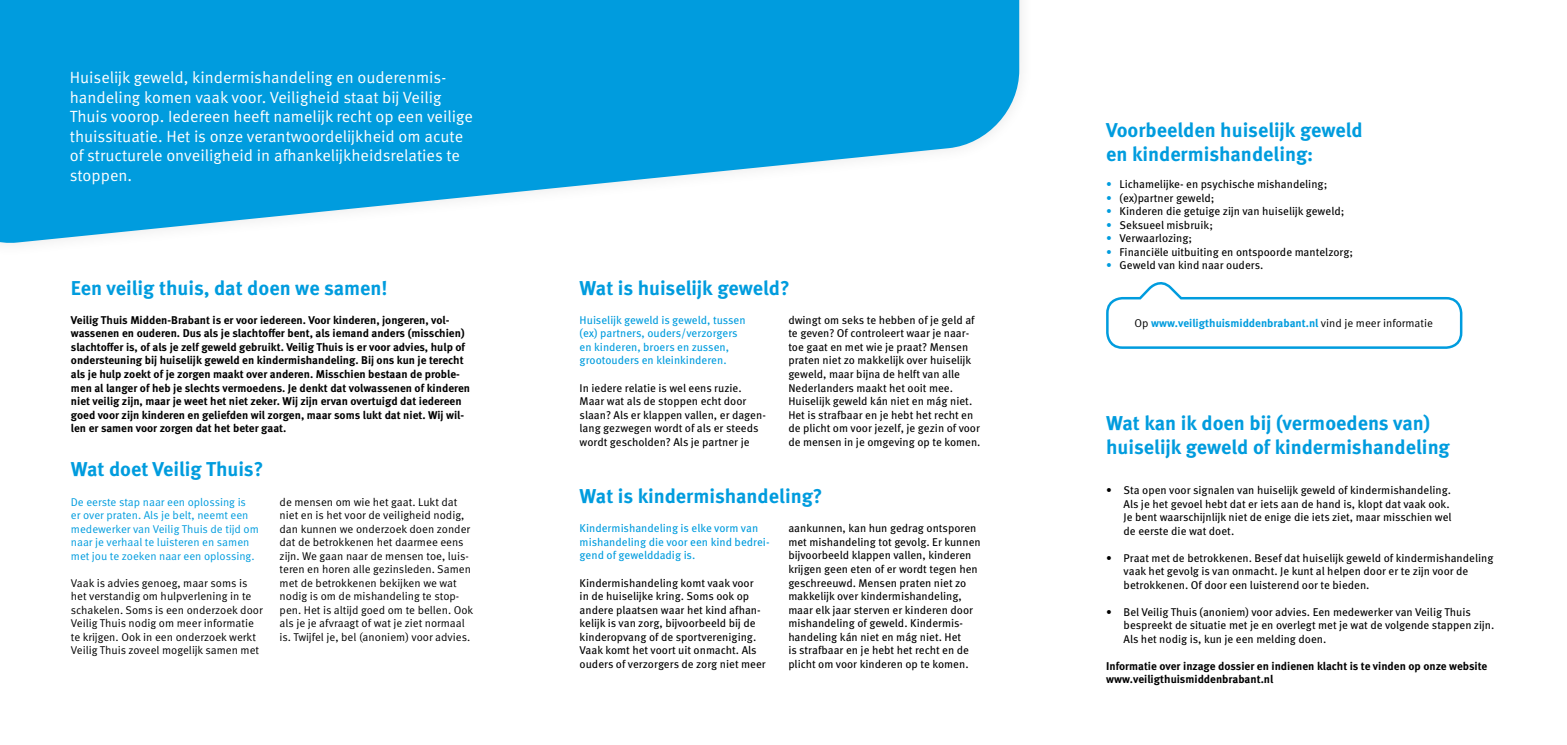
<style>
.page{position:relative;width:1567px;height:745px;background:#fff}
.page>*{position:absolute;margin:0;border:0;box-sizing:border-box;transform-origin:0 0}
.t1{font:700 20px/24px "Meta Pro";color:#009cde}
.t2{font:16.25px/19.5px "Meta Pro";color:#fff}
.t3{font:11.25px/13.5px "Meta Pro";color:#000}
.t4{font:700 11.25px/13.5px "Meta Pro";color:#000}
.t5{font:11.25px/13.5px "Meta Pro";color:#000}
.t6{font:11.25px/13.5px "Meta Pro";color:#009cde}
.t7{font:11.25px/13.5px "Meta Pro";color:#009cde}
.t8{font:700 11.25px "Meta Pro";color:#009cde}
.s1{color:#009cde}
.s2{font-weight:400;color:#000}
</style>
<div class="page">
<svg style="left:0;top:0;width:1019px;height:244px;fill:#009cde"></svg>
<svg style="left:1106px;top:282px;width:357px;height:67px"></svg>
<p class="t2" style="left:70px;top:68px;width:404px">Huiselijk geweld, kindermishandeling en ouderenmis&shy;handeling komen vaak voor. Veiligheid staat bij Veilig Thuis voorop. Iedereen heeft namelijk recht op een veilige thuissituatie. Het is onze verantwoordelijkheid om acute of structurele onveiligheid in afhankelijkheidsrelaties te stoppen.</p>
<h1 class="t1" style="left:71px;top:276px;width:318px">Een veilig thuis, dat doen we samen!</h1>
<p class="t4" style="left:71px;top:313px;width:400px">Veilig Thuis Midden-Brabant is er voor iedereen. Voor kinderen, jongeren, vol&shy;wassenen en ouderen. Dus als je slachtoffer bent, als iemand anders (misschien) slachtoffer is, of als je zelf geweld gebruikt. Veilig Thuis is er voor advies, hulp of ondersteuning bij huiselijk geweld en kindermishandeling. Bij ons kun je terecht als je hulp zoekt of je zorgen maakt over anderen. Misschien bestaan de proble&shy;men al langer of heb je slechts vermoedens. Je denkt dat volwassenen of kinderen niet veilig zijn, maar je weet het niet zeker. Wij zijn ervan overtuigd dat iedereen goed voor zijn kinderen en geliefden wil zorgen, maar soms lukt dat niet. Wij wil&shy;len er samen voor zorgen dat het beter gaat.</p>
<h1 class="t1" style="left:71px;top:457px;width:194px">Wat doet Veilig Thuis?</h1>
<p class="t7" style="left:71px;top:495px;width:189px">De eerste stap naar een oplossing is<br>er over praten. Als je belt, neemt een medewerker van Veilig Thuis de tijd om naar je verhaal te luisteren en samen met jou te zoeken naar een oplossing.</p>
<p class="t5" style="left:71px;top:576px;width:193px">Vaak is advies genoeg, maar soms is het verstandig om hulpverlening in te schakelen. Soms is een onderzoek door Veilig Thuis nodig om meer informatie te krijgen. Ook in een onderzoek werkt Veilig Thuis zoveel mogelijk samen met</p>
<p class="t5" style="left:279px;top:495px;width:195px">de mensen om wie het gaat. Lukt dat niet en is het voor de veiligheid nodig, dan kunnen we onderzoek doen zonder dat de betrokkenen het daarmee eens zijn. We gaan naar de mensen toe, luis&shy;teren en horen alle gezinsleden. Samen met de betrokkenen bekijken we wat nodig is om de mishandeling te stop&shy;pen. Het is altijd goed om te bellen. Ook als je je afvraagt of wat je ziet normaal is. Twijfel je, bel (anoniem) voor advies.</p>
<h1 class="t1" style="left:579px;top:276px;width:211px">Wat is huiselijk geweld?</h1>
<p class="t6" style="left:579px;top:313px;width:167px">Huiselijk geweld is geweld, tussen (ex) partners, ouders/verzorgers en kinderen, broers en zussen, grootouders en kleinkinderen.</p>
<p class="t3" style="left:579px;top:381px;width:188px">In iedere relatie is wel eens ruzie.<br>Maar wat als de stoppen echt door slaan? Als er klappen vallen, er dagen&shy;lang gezwegen wordt of als er steeds wordt gescholden? Als je partner je</p>
<p class="t3" style="left:788px;top:313px;width:194px">dwingt om seks te hebben of je geld af te geven? Of controleert waar je naar&shy;toe gaat en met wie je praat? Mensen praten niet zo makkelijk over huiselijk geweld, maar bijna de helft van alle Nederlanders maakt het ooit mee.<br>Huiselijk geweld kán niet en mág niet.<br>Het is strafbaar en je hebt het recht en de plicht om voor jezelf, je gezin of voor de mensen in je omgeving op te komen.</p>
<h1 class="t1" style="left:579px;top:484px;width:244px">Wat is kindermishandeling?</h1>
<p class="t6" style="left:579px;top:521px;width:191px">Kindermishandeling is elke vorm van mishandeling die voor een kind bedrei&shy;gend of gewelddadig is.</p>
<p class="t3" style="left:579px;top:575px;width:188px">Kindermishandeling komt vaak voor in de huiselijke kring. Soms ook op andere plaatsen waar het kind afhan&shy;kelijk is van zorg, bijvoorbeeld bij de kinderopvang of de sportvereniging.<br>Vaak komt het voort uit onmacht. Als ouders of verzorgers de zorg niet meer</p>
<p class="t3" style="left:788px;top:521px;width:194px">aankunnen, kan hun gedrag ontsporen met mishandeling tot gevolg. Er kunnen bijvoorbeeld klappen vallen, kinderen krijgen geen eten of er wordt tegen hen geschreeuwd. Mensen praten niet zo makkelijk over kindermishandeling, maar elk jaar sterven er kinderen door mishandeling of geweld. Kindermis&shy;handeling kán niet en mág niet. Het<br>is strafbaar en je hebt het recht en de plicht om voor kinderen op te komen.</p>
<h1 class="t1" style="left:1106px;top:119px;width:258px">Voorbeelden huiselijk geweld en kindermishandeling:</h1>
<p class="t3" style="left:1106px;top:178px;width:223px"><span class="s1">•</span> Lichamelijke- en psychische mishandeling;</p>
<p class="t3" style="left:1106px;top:191px;width:110px"><span class="s1">•</span> (ex)partner geweld;</p>
<p class="t3" style="left:1106px;top:205px;width:240px"><span class="s1">•</span> Kinderen die getuige zijn van huiselijk geweld;</p>
<p class="t3" style="left:1106px;top:218px;width:108px"><span class="s1">•</span> Seksueel misbruik;</p>
<p class="t3" style="left:1106px;top:232px;width:88px"><span class="s1">•</span> Verwaarlozing;</p>
<p class="t3" style="left:1106px;top:245px;width:248px"><span class="s1">•</span> Financiële uitbuiting en ontspoorde mantelzorg;</p>
<p class="t3" style="left:1106px;top:259px;width:159px"><span class="s1">•</span> Geweld van kind naar ouders.</p>
<p class="t8" style="left:1134px;top:315px;width:300px"><span class="s2">Op</span> www.veiligthuismiddenbrabant.nl <span class="s2">vind je meer informatie</span></p>
<h1 class="t1" style="left:1106px;top:411px;width:345px">Wat kan ik doen bij (vermoedens van) huiselijk geweld of kindermishandeling</h1>
<p class="t3" style="left:1123px;top:483px;width:329px;text-indent:-18px">• Sta open voor signalen van huiselijk geweld of kindermishandeling.<br>Als je het gevoel hebt dat er iets aan de hand is, klopt dat vaak ook.<br>Je bent waarschijnlijk niet de enige die iets ziet, maar misschien wel de eerste die wat doet.</p>
<p class="t3" style="left:1123px;top:551px;width:371px;text-indent:-18px">• Praat met de betrokkenen. Besef dat huiselijk geweld of kindermishandeling vaak het gevolg is van onmacht. Je kunt al helpen door er te zijn voor de betrokkenen. Of door een luisterend oor te bieden.</p>
<p class="t3" style="left:1123px;top:605px;width:372px;text-indent:-18px">• Bel Veilig Thuis (anoniem) voor advies. Een medewerker van Veilig Thuis bespreekt de situatie met je en overlegt met je wat de volgende stappen zijn.<br>Als het nodig is, kun je een melding doen.</p>
<p class="t4" style="left:1106px;top:659px;width:382px">Informatie over inzage dossier en indienen klacht is te vinden op onze website www.veiligthuismiddenbrabant.nl</p>
</div>
